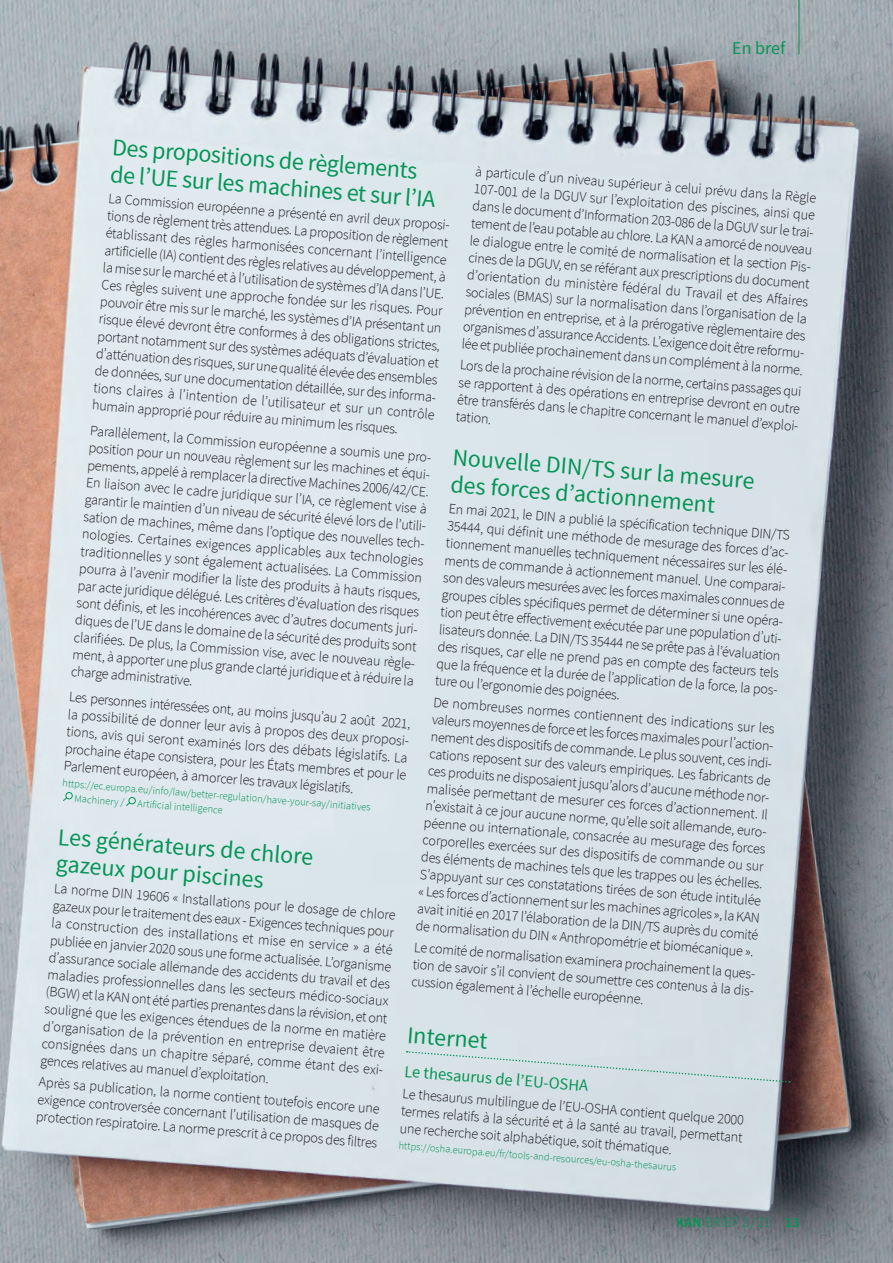
<style>
.page{position:relative;width:893px;height:1263px;background:#fff}
.page>*{position:absolute;margin:0;border:0;box-sizing:border-box;transform-origin:0 0}
.ZU_2{font:24px/26.8px "Source Sans Pro";color:#049455}
.Internet{font:24px "Source Sans Pro";color:#049455}
.t1{font:18px "Source Sans Pro";color:#049455}
.ZU_2-2{font:16.5px "Source Sans Pro";color:#049455}
.g_F{font:300 14.25px/17.2px "Source Sans Pro";color:#231f20}
.g_D{font:300 14.25px/17.4px "Source Sans Pro";color:#231f20;text-align:justify}
.t2{font:300 14.25px "Source Sans Pro";color:#049455}
.t3{font:300 10.5px/13.2px "Source Sans Pro";color:#049455}
.s1{font-weight:600}
</style>
<div class="page">
<img style="left:0;top:0;width:893px;height:1263px">
<hr style="left:798px;top:0;width:1px;height:54px;background:#049455">
<div style="left:65px;top:792px;width:8px;height:7px;border:1px solid #049455;border-radius:50%"></div>
<svg style="left:63px;top:797px;width:5px;height:4px"></svg>
<div style="left:128px;top:797px;width:8px;height:7px;border:1px solid #049455;border-radius:50%"></div>
<svg style="left:126px;top:802px;width:5px;height:4px"></svg>
<svg style="left:407px;top:1050px;width:383px;height:33px;background:#cedade"></svg>
<p class="t1" style="left:732px;top:37px;width:55px">En bref</p>
<p class="ZU_2" style="left:113px;top:135px;width:328px;line-height:27.3px;rotate:4deg">Des propositions de règlements de l’UE sur les machines et sur l’IA</p>
<p class="g_F" style="left:476px;top:161px;width:348px;rotate:5deg">à particule d’un niveau supérieur à celui prévu dans la Règle 107-001 de la DGUV sur l’exploitation des piscines, ainsi que dans le document d’Information 203-086 de la DGUV sur le trai&shy;tement de l’eau potable au chlore. La KAN a amorcé de nouveau le dialogue entre le comité de normalisation et la section Pis&shy;cines de la DGUV, en se référant aux prescriptions du document d’orientation du ministère fédéral du Travail et des Affaires sociales (BMAS) sur la normalisation dans l’organisation de la prévention en entreprise, et à la prérogative règlementaire des organismes d’assurance Accidents. L’exigence doit être reformu&shy;lée et publiée prochainement dans un complément à la norme.</p>
<p class="g_F" style="left:109px;top:188px;width:348px;rotate:5deg">La Commission européenne a présenté en avril deux proposi&shy;tions de règlement très attendues. La proposition de règlement établissant des règles harmonisées concernant l’intelligence artificielle (IA) contient des règles relatives au développement, à la mise sur le marché et à l’utilisation de systèmes d’IA dans l’UE.<br>Ces règles suivent une approche fondée sur les risques. Pour pouvoir être mis sur le marché, les systèmes d’IA présentant un risque élevé devront être conformes à des obligations strictes, portant notamment sur des systèmes adéquats d’évaluation et d’atténuation des risques, sur une qualité élevée des ensembles de données, sur une documentation détaillée, sur des informa&shy;tions claires à l’intention de l’utilisateur et sur un contrôle humain approprié pour réduire au minimum les risques.</p>
<p class="g_F" style="left:461px;top:355px;width:347px;rotate:5deg">Lors de la prochaine révision de la norme, certains passages qui se rapportent à des opérations en entreprise devront en outre être transférés dans le chapitre concernant le manuel d’exploi-</p>
<p class="g_F" style="left:457px;top:408px;width:37px;rotate:5deg">tation.</p>
<p class="ZU_2" style="left:453px;top:445px;width:304px;rotate:4deg">Nouvelle DIN/TS sur la mesure des forces d’actionnement</p>
<p class="g_F" style="left:91px;top:420px;width:348px;rotate:5deg">Parallèlement, la Commission européenne a soumis une pro&shy;position pour un nouveau règlement sur les machines et équi&shy;pements, appelé à remplacer la directive Machines 2006/42/CE.<br>En liaison avec le cadre juridique sur l’IA, ce règlement vise à garantir le maintien d’un niveau de sécurité élevé lors de l’utili&shy;sation de machines, même dans l’optique des nouvelles tech&shy;nologies. Certaines exigences applicables aux technologies traditionnelles y sont également actualisées. La Commission pourra à l’avenir modifier la liste des produits à hauts risques, par acte juridique délégué. Les critères d’évaluation des risques sont définis, et les incohérences avec d’autres documents juri&shy;diques de l’UE dans le domaine de la sécurité des produits sont clarifiées. De plus, la Commission vise, avec le nouveau règle&shy;ment, à apporter une plus grande clarté juridique et à réduire la charge administrative.</p>
<p class="g_F" style="left:70px;top:687px;width:347px;rotate:5deg">Les personnes intéressées ont, au moins jusqu’au 2 août 2021, la possibilité de donner leur avis à propos des deux proposi&shy;tions, avis qui seront examinés lors des débats législatifs. La prochaine étape consistera, pour les États membres et pour le Parlement européen, à amorcer les travaux législatifs.</p>
<p class="g_F" style="left:450px;top:498px;width:348px;rotate:5deg">En mai 2021, le DIN a publié la spécification technique DIN/TS 35444, qui définit une méthode de mesurage des forces d’ac&shy;tionnement manuelles techniquement nécessaires sur les élé&shy;ments de commande à actionnement manuel. Une comparai&shy;son des valeurs mesurées avec les forces maximales connues de groupes cibles spécifiques permet de déterminer si une opéra&shy;tion peut être effectivement exécutée par une population d’uti&shy;lisateurs donnée. La DIN/TS 35444 ne se prête pas à l’évaluation des risques, car elle ne prend pas en compte des facteurs tels que la fréquence et la durée de l’application de la force, la pos&shy;ture ou l’ergonomie des poignées.</p>
<p class="g_F" style="left:434px;top:692px;width:348px;rotate:5deg">De nombreuses normes contiennent des indications sur les valeurs moyennes de force et les forces maximales pour l’action&shy;nement des dispositifs de commande. Le plus souvent, ces indi&shy;cations reposent sur des valeurs empiriques. Les fabricants de ces produits ne disposaient jusqu’alors d’aucune méthode nor&shy;malisée permettant de mesurer ces forces d’actionnement. Il n’existait à ce jour aucune norme, qu’elle soit allemande, euro&shy;péenne ou internationale, consacrée au mesurage des forces corporelles exercées sur des dispositifs de commande ou sur des éléments de machines tels que les trappes ou les échelles.<br>S’appuyant sur ces constatations tirées de son étude intitulée « Les forces d’actionnement sur les machines agricoles », la KAN avait initié en 2017 l’élaboration de la DIN/TS auprès du comité de normalisation du DIN « Anthropométrie et biomécanique ».</p>
<p class="t3" style="left:76px;top:779px;width:298px;text-indent:-13px;rotate:4deg">https://ec.europa.eu/info/law/better-regulation/have-your-say/initiatives<br>Machinery /</p>
<p class="t3" style="left:138px;top:797px;width:87px;rotate:4deg">Artificial intelligence</p>
<p class="ZU_2" style="left:59px;top:825px;width:258px;rotate:4deg">Les générateurs de chlore gazeux pour piscines</p>
<p class="g_F" style="left:55px;top:878px;width:348px;rotate:5deg">La norme DIN 19606 « Installations pour le dosage de chlore gazeux pour le traitement des eaux - Exigences techniques pour la construction des installations et mise en service » a été publiée en janvier 2020 sous une forme actualisée. L’organisme d’assurance sociale allemande des accidents du travail et des maladies professionnelles dans les secteurs médico-sociaux (BGW) et la KAN ont été parties prenantes dans la révision, et ont souligné que les exigences étendues de la norme en matière d’organisation de la prévention en entreprise devaient être consignées dans un chapitre séparé, comme étant des exi&shy;gences relatives au manuel d’exploitation.</p>
<p class="g_D" style="left:415px;top:937px;width:347px;rotate:5deg">Le comité de normalisation examinera prochainement la ques&shy;tion de savoir s’il convient de soumettre ces contenus à la dis&shy;cussion également à l’échelle européenne.</p>
<p class="Internet" style="left:408px;top:1020px;width:82px;rotate:4deg">Internet</p>
<p class="ZU_2-2" style="left:405px;top:1060px;width:186px;rotate:5deg">Le thesaurus de l’EU-OSHA</p>
<p class="g_F" style="left:404px;top:1083px;width:344px;text-align:justify;rotate:5deg">Le thesaurus multilingue de l’EU-OSHA contient quelque 2000 termes relatifs à la sécurité et à la santé au travail, permettant une recherche soit alphabétique, soit thématique.</p>
<p class="g_F" style="left:40px;top:1072px;width:344px;text-align:justify;rotate:5deg">Après sa publication, la norme contient toutefois encore une exigence controversée concernant l’utilisation de masques de protection respiratoire. La norme prescrit à ce propos des filtres</p>
<p class="t3" style="left:399px;top:1140px;width:280px;rotate:4deg">https://osha.europa.eu/fr/tools-and-resources/eu-osha-thesaurus</p>
<p class="t2" style="left:676px;top:1214px;width:125px"><span class="s1">KAN</span> BRIEF 2 / 21 <span class="s1">13</span></p>
</div>
